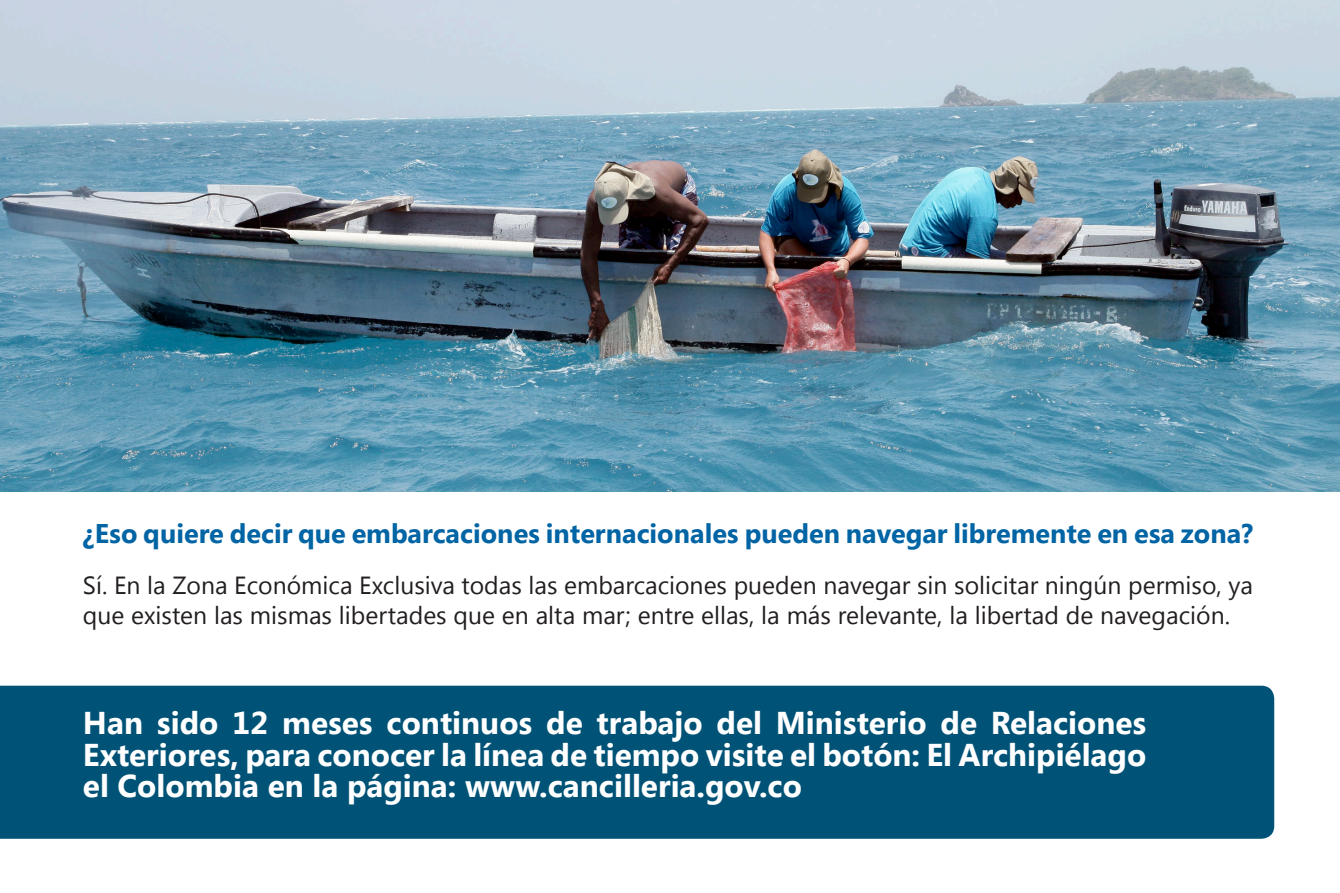
<style>
.page{position:relative;width:1340px;height:893px;background:#fff}
.page>*{position:absolute;margin:0;border:0;box-sizing:border-box;transform-origin:0 0}
.t1{font:700 31.5px/31.5px "Segoe UI";color:#fff;text-align:justify}
.t2{font:700 27px "Segoe UI";color:#0164a4}
.t3{font:24.75px/29.2px "Segoe UI";color:#231f20}
</style>
<div class="page">
<img style="left:0;top:0;width:1339px;height:491px">
<div style="left:0;top:686px;width:1274px;height:153px;background:#005376"></div>
<p class="t2" style="left:83px;top:514px;width:1171px">¿Eso quiere decir que embarcaciones internacionales pueden navegar libremente en esa zona?</p>
<p class="t3" style="left:83px;top:570px;width:1171px">Sí. En la Zona Económica Exclusiva todas las embarcaciones pueden navegar sin solicitar ningún permiso, ya que existen las mismas libertades que en alta mar; entre ellas, la más relevante, la libertad de navegación.</p>
<p class="t1" style="left:83px;top:706px;width:1064px">Han sido 12 meses continuos de trabajo del Ministerio de Relaciones Exteriores, para conocer la línea de tiempo visite el botón: El Archipiélago el Colombia en la página: www.cancilleria.gov.co</p>
</div>
